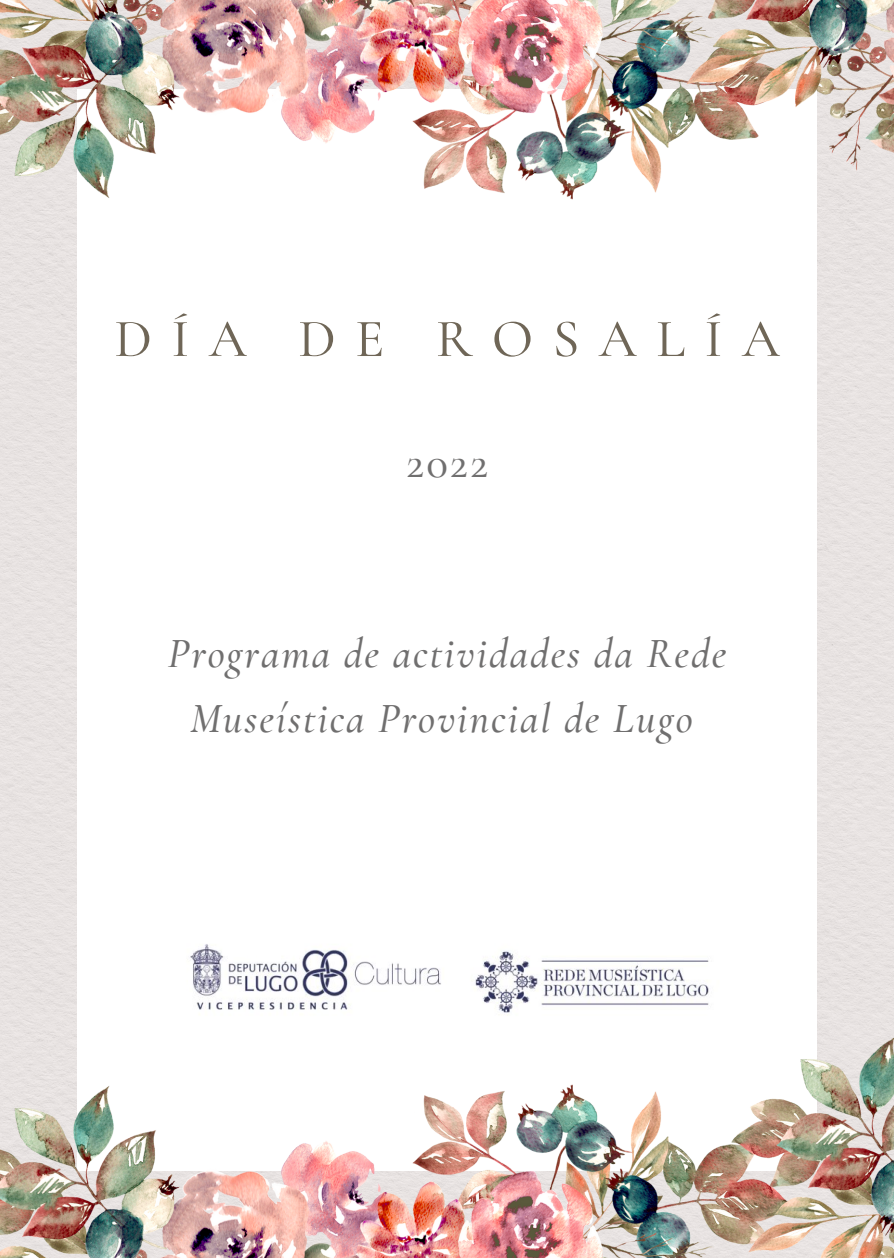
<style>
.page{position:relative;width:894px;height:1258px;background:#fff}
.page>*{position:absolute;margin:0;border:0;box-sizing:border-box;transform-origin:0 0}
.t1{font:500 54px "Cormorant Garamond";letter-spacing:.36em;color:#6f6657}
.t2{font:500 45px "Cormorant Garamond";color:#706f6f}
.t3{font:italic 500 42px/65.4px "Cormorant Garamond";letter-spacing:.045em;color:#706f6f;text-align:center}
</style>
<div class="page">
<img style="left:0;top:1075px;width:730px;height:183px">
<img style="left:730px;top:1026px;width:163px;height:232px">
<img style="left:0;top:0;width:669px;height:209px">
<img style="left:669px;top:0;width:224px;height:227px">
<img style="left:186px;top:943px;width:533px;height:73px">
<p class="t1" style="left:114px;top:306px;width:666px">DÍA DE ROSALÍA</p>
<p class="t2" style="left:406px;top:435px;width:84px">2022</p>
<p class="t3" style="left:168px;top:621px;width:560px">Programa de actividades da Rede<br>Museística Provincial de Lugo</p>
</div>
